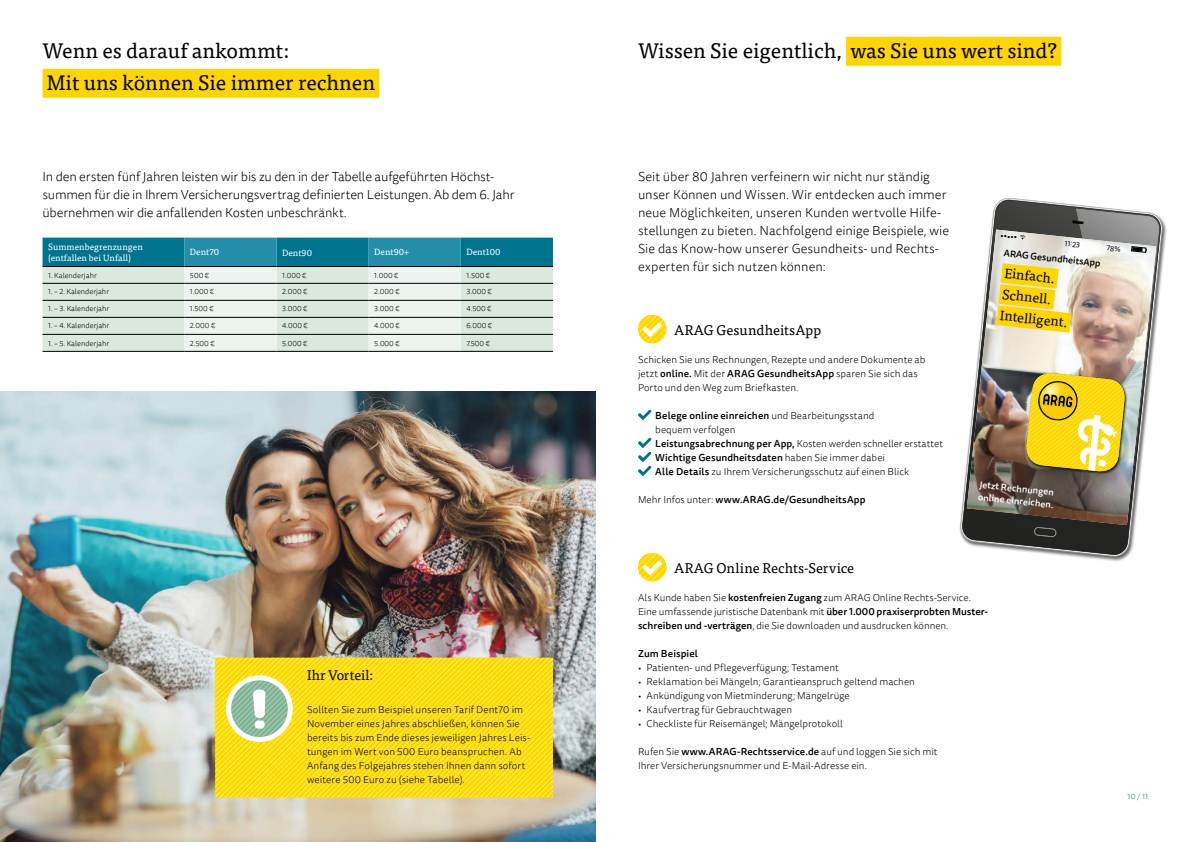
<style>
.page{position:relative;width:1191px;height:842px;background:#fff}
.page>*{position:absolute;margin:0;border:0;box-sizing:border-box;transform-origin:0 0}
.t1{font:21px/32px "Tisa OT";color:#000}
.t2{font:14px "Tisa OT";color:#000}
.t3{font:13.7px/21.3px "Tisa OT";color:#000}
.t4{font:300 13px/18px "Tisa Sans OT";letter-spacing:-.005em;color:#000}
.t5{font:300 10px/14px "Tisa Sans OT";color:#000}
.t6{font:500 10px "Tisa Sans OT";letter-spacing:.005em;color:#000}
.t7{font:500 9.3px/12.4px "Tisa Sans OT";color:#fff}
.t8{font:500 9.3px "Tisa Sans OT";color:#000}
.t9{font:9px/11px "Tisa OT";letter-spacing:.005em;color:#fff}
.t10{font:8.9px "Tisa Sans OT";color:#000}
.t11{font:300 7.5px "Tisa Sans OT";color:#000}
.t12{font:500 7.5px "Tisa Sans OT";color:#7eb393}
.t13{font:7.2px "Tisa Sans OT";color:#000}
.s1{font-weight:500}
.s2{font-weight:300}
</style>
<div class="page">
<img style="left:0;top:391px;width:595px;height:451px">
<div style="left:43px;top:69px;width:336px;height:29px;background:#ffd500"></div>
<svg style="left:43px;top:238px;width:510px;height:113px;background:#a8cdcf"></svg>
<hr style="left:43px;top:266px;width:141px;height:1px;background:#000">
<hr style="left:184px;top:266px;width:92px;height:1px;background:#000">
<hr style="left:276px;top:266px;width:93px;height:1px;background:#000">
<hr style="left:369px;top:266px;width:92px;height:1px;background:#000">
<hr style="left:461px;top:266px;width:92px;height:1px;background:#000">
<hr style="left:43px;top:283px;width:141px;height:1px;background:#000">
<hr style="left:184px;top:283px;width:92px;height:1px;background:#000">
<hr style="left:276px;top:283px;width:93px;height:1px;background:#000">
<hr style="left:369px;top:283px;width:92px;height:1px;background:#000">
<hr style="left:461px;top:283px;width:92px;height:1px;background:#000">
<hr style="left:184px;top:300px;width:92px;height:1px;background:#000">
<hr style="left:276px;top:300px;width:93px;height:1px;background:#000">
<hr style="left:369px;top:300px;width:92px;height:1px;background:#000">
<hr style="left:184px;top:317px;width:92px;height:1px;background:#000">
<hr style="left:276px;top:317px;width:93px;height:1px;background:#000">
<hr style="left:369px;top:317px;width:92px;height:1px;background:#000">
<hr style="left:184px;top:334px;width:92px;height:1px;background:#000">
<hr style="left:276px;top:334px;width:93px;height:1px;background:#000">
<hr style="left:369px;top:334px;width:92px;height:1px;background:#000">
<hr style="left:184px;top:351px;width:92px;height:1px;background:#000">
<hr style="left:276px;top:351px;width:93px;height:1px;background:#000">
<hr style="left:369px;top:351px;width:92px;height:1px;background:#000">
<hr style="left:43px;top:300px;width:141px;height:1px;background:#000">
<hr style="left:461px;top:300px;width:92px;height:1px;background:#000">
<hr style="left:43px;top:317px;width:141px;height:1px;background:#000">
<hr style="left:461px;top:317px;width:92px;height:1px;background:#000">
<hr style="left:43px;top:334px;width:141px;height:1px;background:#000">
<hr style="left:461px;top:334px;width:92px;height:1px;background:#000">
<hr style="left:43px;top:351px;width:141px;height:1px;background:#000">
<hr style="left:461px;top:351px;width:92px;height:1px;background:#000">
<div style="left:846px;top:37px;width:215px;height:29px;background:#ffd500"></div>
<img style="left:638px;top:315px;width:28px;height:28px;border-radius:14px">
<svg style="left:642px;top:322px;width:20px;height:15px"></svg>
<svg style="left:638px;top:410px;width:13px;height:10px"></svg>
<svg style="left:638px;top:438px;width:13px;height:38px"></svg>
<div style="left:959px;top:197px;width:208px;height:365px;background:#000;opacity:.6"></div>
<svg style="left:959px;top:197px;width:204px;height:360px"></svg>
<svg style="left:961px;top:199px;width:200px;height:356px"></svg>
<img style="left:1076px;top:209px;width:83px;height:262px">
<svg style="left:1072px;top:220px;width:11px;height:4px"></svg>
<svg style="left:1034px;top:527px;width:22px;height:10px"></svg>
<img style="left:966px;top:230px;width:190px;height:295px">
<img style="left:1024px;top:371px;width:102px;height:102px">
<svg style="left:975px;top:251px;width:116px;height:93px"></svg>
<svg style="left:1131px;top:246px;width:15px;height:7px"></svg>
<svg style="left:1020px;top:235px;width:5px;height:4px"></svg>
<img style="left:638px;top:553px;width:28px;height:28px;border-radius:14px">
<svg style="left:642px;top:560px;width:20px;height:15px"></svg>
<svg style="left:215px;top:658px;width:338px;height:139px;background:#fedd15"></svg>
<div style="left:226px;top:675px;width:67px;height:67px;border:5px solid #fff;border-radius:50%"></div>
<svg style="left:231px;top:680px;width:57px;height:57px"></svg>
<svg style="left:1106px;top:245px;width:14px;height:7px"></svg>
<h1 class="t1" style="left:43px;top:35px;width:334px">Wenn es darauf ankommt:<br>Mit uns können Sie immer rechnen</h1>
<h3 class="t4" style="left:43px;top:169px;width:473px">In den ersten fünf Jahren leisten wir bis zu den in der Tabelle aufgeführten Höchst&shy;summen für die in Ihrem Versicherungsvertrag definierten Leistungen. Ab dem 6. Jahr übernehmen wir die anfallenden Kosten unbeschränkt.</h3>
<p class="t9" style="left:48px;top:241px;width:96px">Summenbegrenzungen (entfallen bei Unfall)</p>
<p class="t9" style="left:190px;top:247px;width:31px">Dent70</p>
<p class="t9" style="left:282px;top:247px;width:31px">Dent90</p>
<p class="t9" style="left:374px;top:247px;width:37px">Dent90+</p>
<p class="t9" style="left:466px;top:247px;width:36px">Dent100</p>
<p class="t11" style="left:48px;top:271px;width:50px">1. Kalenderjahr</p>
<p class="t11" style="left:190px;top:271px;width:21px">500 €</p>
<p class="t11" style="left:282px;top:271px;width:26px">1.000 €</p>
<p class="t11" style="left:374px;top:271px;width:26px">1.000 €</p>
<p class="t11" style="left:466px;top:271px;width:25px">1.500 €</p>
<p class="t11" style="left:48px;top:287px;width:62px">1. – 2. Kalenderjahr</p>
<p class="t11" style="left:190px;top:287px;width:26px">1.000 €</p>
<p class="t11" style="left:282px;top:287px;width:27px">2.000 €</p>
<p class="t11" style="left:374px;top:287px;width:27px">2.000 €</p>
<p class="t11" style="left:466px;top:287px;width:27px">3.000 €</p>
<p class="t11" style="left:48px;top:304px;width:63px">1. – 3. Kalenderjahr</p>
<p class="t11" style="left:190px;top:304px;width:25px">1.500 €</p>
<p class="t11" style="left:282px;top:304px;width:27px">3.000 €</p>
<p class="t11" style="left:374px;top:304px;width:27px">3.000 €</p>
<p class="t11" style="left:466px;top:304px;width:26px">4.500 €</p>
<p class="t11" style="left:48px;top:321px;width:63px">1. – 4. Kalenderjahr</p>
<p class="t11" style="left:190px;top:321px;width:27px">2.000 €</p>
<p class="t11" style="left:282px;top:321px;width:27px">4.000 €</p>
<p class="t11" style="left:374px;top:321px;width:27px">4.000 €</p>
<p class="t11" style="left:466px;top:321px;width:27px">6.000 €</p>
<p class="t11" style="left:48px;top:338px;width:63px">1. – 5. Kalenderjahr</p>
<p class="t11" style="left:190px;top:338px;width:26px">2.500 €</p>
<p class="t11" style="left:282px;top:338px;width:27px">5.000 €</p>
<p class="t11" style="left:374px;top:338px;width:27px">5.000 €</p>
<p class="t11" style="left:466px;top:338px;width:25px">7.500 €</p>
<h2 class="t2" style="left:307px;top:667px;width:68px">Ihr Vorteil:</h2>
<p class="t5" style="left:307px;top:703px;width:225px">Sollten Sie zum Beispiel unseren Tarif Dent70 im November eines Jahres abschließen, können Sie bereits bis zum Ende dieses jeweiligen Jahres Leis&shy;tungen im Wert von 500 Euro beanspruchen. Ab Anfang des Folgejahres stehen Ihnen dann sofort weitere 500 Euro zu (siehe Tabelle).</p>
<h1 class="t1" style="left:638px;top:35px;width:420px">Wissen Sie eigentlich, was Sie uns wert sind?</h1>
<p class="t4" style="left:638px;top:169px;width:312px">Seit über 80 Jahren verfeinern wir nicht nur ständig unser Können und Wissen. Wir entdecken auch immer neue Möglichkeiten, unseren Kunden wertvolle Hilfe&shy;stellungen zu bieten. Nachfolgend einige Beispiele, wie Sie das Know-how unserer Gesundheits- und Rechts&shy;experten für sich nutzen können:</p>
<h2 class="t2" style="left:674px;top:322px;width:149px">ARAG GesundheitsApp</h2>
<p class="t5" style="left:638px;top:353px;width:289px">Schicken Sie uns Rechnungen, Rezepte und andere Dokumente ab jetzt <span class="s1">online.</span> Mit der <span class="s1">ARAG GesundheitsApp</span> sparen Sie sich das<br>Porto und den Weg zum Briefkasten.</p>
<p class="t5" style="left:655px;top:409px;width:289px"><span class="s1">Belege online einreichen</span> und Bearbeitungsstand<br>bequem verfolgen<br><span class="s1">Leistungsabrechnung per App,</span> Kosten werden schneller erstattet <span class="s1">Wichtige Gesundheitsdaten</span> haben Sie immer dabei<br><span class="s1">Alle Details</span> zu Ihrem Versicherungsschutz auf einen Blick</p>
<p class="t6" style="left:638px;top:494px;width:229px"><span class="s2">Mehr Infos unter:</span> www.ARAG.de/GesundheitsApp</p>
<p class="t10" style="left:1001px;top:231px;width:18px;rotate:6deg">•••••</p>
<p class="t13" style="left:1065px;top:239px;width:17px;rotate:6deg">11:23</p>
<p class="t8" style="left:1004px;top:247px;width:99px;rotate:6deg">ARAG GesundheitsApp</p>
<h3 class="t3" style="left:1005px;top:262px;width:69px;rotate:6deg">Einfach.<br>Schnell.<br>Intelligent.</h3>
<p class="t7" style="left:980px;top:479px;width:77px;rotate:6deg">Jetzt Rechnungen online einreichen.</p>
<h2 class="t2" style="left:674px;top:560px;width:182px">ARAG Online Rechts-Service</h2>
<p class="t5" style="left:638px;top:591px;width:352px">Als Kunde haben Sie <span class="s1">kostenfreien Zugang</span> zum ARAG Online Rechts--Service.<br>Eine umfassende juristische Datenbank mit <span class="s1">über 1.000 praxiserprobten Muster&shy;schreiben und -verträgen</span>, die Sie downloaden und ausdrucken können.</p>
<p class="t6" style="left:638px;top:648px;width:61px">Zum Beispiel</p>
<p class="t5" style="left:638px;top:661px;width:202px">• Patienten- und Pflegeverfügung; Testament</p>
<p class="t5" style="left:638px;top:675px;width:278px">• Reklamation bei Mängeln; Garantieanspruch geltend machen</p>
<p class="t5" style="left:638px;top:689px;width:213px">• Ankündigung von Mietminderung; Mängelrüge</p>
<p class="t5" style="left:638px;top:703px;width:156px">• Kaufvertrag für Gebrauchtwagen</p>
<p class="t5" style="left:638px;top:717px;width:206px">• Checkliste für Reisemängel; Mängelprotokoll</p>
<p class="t5" style="left:638px;top:745px;width:301px">Rufen Sie <span class="s1">www.ARAG-Rechtsservice.de</span> auf und loggen Sie sich mit<br>Ihrer Versicherungsnummer und E-Mail-Adresse ein.</p>
<p class="t12" style="left:1127px;top:792px;width:22px">10 / 11</p>
</div>
